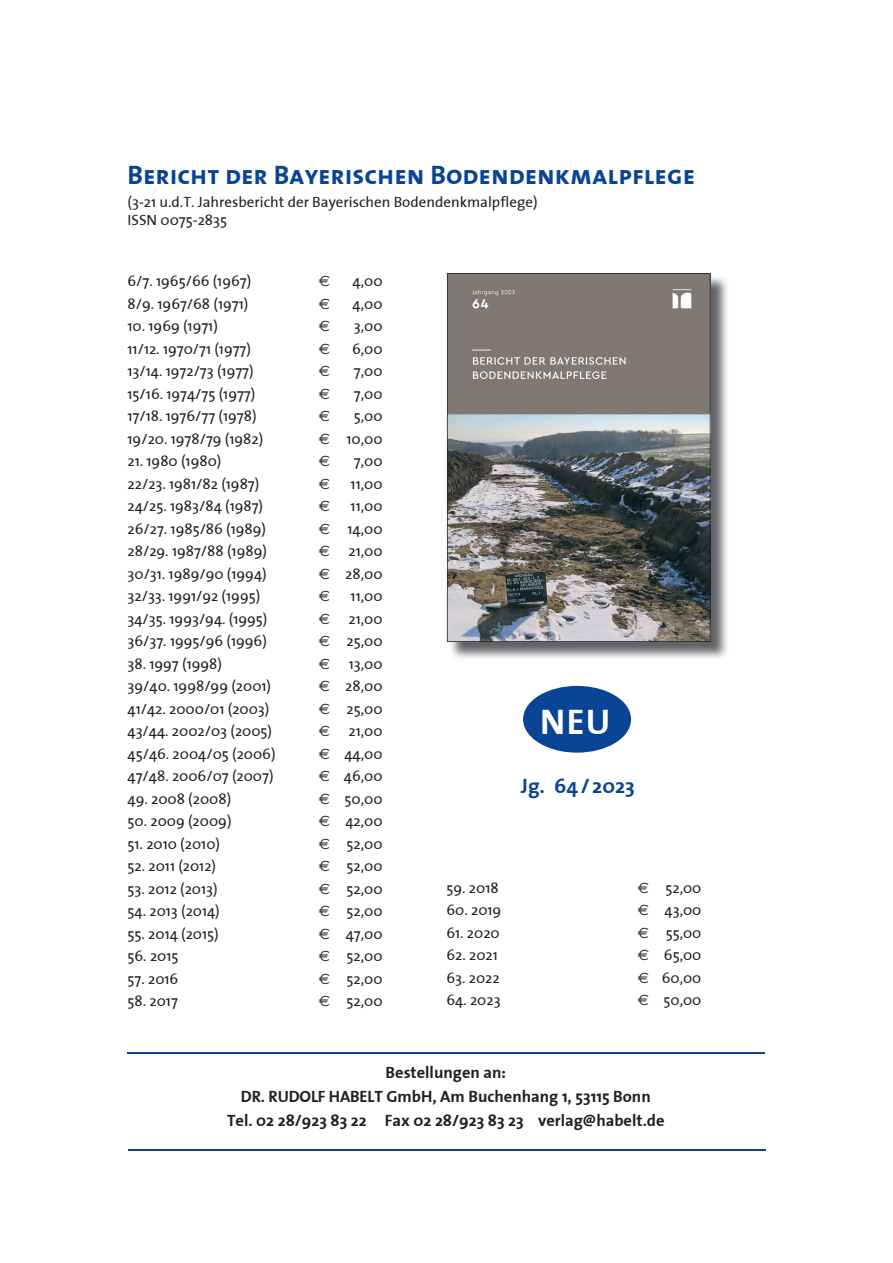
<style>
.page{position:relative;width:893px;height:1263px;background:#fff}
.page>*{position:absolute;margin:0;border:0;box-sizing:border-box;transform-origin:0 0}
.t1{font:700 36px "The Sans";color:#fff}
.t2{font:27px "The Sans Bold Caps";color:#094594}
.t3{font:700 21px "The Sans";color:#094594}
.t4{font:700 16.5px/23.9px "The Sans";color:#231f20;text-align:center}
.t5{font:15px/18px "The Sans";color:#231f20}
.t6{font:15px "Euro Sans";color:#231f20}
.s1{font-family:"Euro Sans"}
</style>
<div class="page">
<hr style="left:128px;top:1149px;width:638px;height:1px;background:#094594">
<svg style="left:523px;top:686px;width:108px;height:67px"></svg>
<img style="left:451px;top:276px;width:276px;height:382px">
<svg style="left:447px;top:273px;width:263px;height:369px;background:#7b7978"></svg>
<hr style="left:128px;top:1052px;width:637px;height:1px;background:#094594">
<h2 class="t2" style="left:128px;top:153px;width:569px">Bericht der Bayerischen Bodendenkmalpflege</h2>
<p class="t5" style="left:128px;top:192px;width:412px">(3-21 u.d.T. Jahresbericht der Bayerischen Bodendenkmalpflege)<br>ISSN 0075-2835</p>
<p class="t5" style="left:128px;top:272px;width:125px">6/7. 1965/66 (1967)</p>
<p class="t6" style="left:319px;top:272px;width:13px">€</p>
<p class="t5" style="left:353px;top:272px;width:31px">4,00</p>
<p class="t5" style="left:128px;top:294px;width:122px">8/9. 1967/68 (1971)</p>
<p class="t6" style="left:319px;top:295px;width:13px">€</p>
<p class="t5" style="left:353px;top:294px;width:31px">4,00</p>
<p class="t5" style="left:128px;top:317px;width:92px">10. 1969 (1971)</p>
<p class="t6" style="left:319px;top:317px;width:13px">€</p>
<p class="t5" style="left:354px;top:317px;width:30px">3,00</p>
<p class="t5" style="left:128px;top:339px;width:125px">11/12. 1970/71 (1977)</p>
<p class="t6" style="left:319px;top:340px;width:13px">€</p>
<p class="t5" style="left:352px;top:339px;width:32px">6,00</p>
<p class="t5" style="left:128px;top:362px;width:128px">13/14. 1972/73 (1977)</p>
<p class="t6" style="left:319px;top:362px;width:13px">€</p>
<p class="t5" style="left:354px;top:362px;width:30px">7,00</p>
<p class="t5" style="left:128px;top:384px;width:129px">15/16. 1974/75 (1977)</p>
<p class="t6" style="left:319px;top:385px;width:13px">€</p>
<p class="t5" style="left:354px;top:384px;width:30px">7,00</p>
<p class="t5" style="left:128px;top:407px;width:131px">17/18. 1976/77 (1978)</p>
<p class="t6" style="left:319px;top:407px;width:13px">€</p>
<p class="t5" style="left:354px;top:407px;width:30px">5,00</p>
<p class="t5" style="left:128px;top:429px;width:137px">19/20. 1978/79 (1982)</p>
<p class="t5" style="left:319px;top:429px;width:65px"><span class="s1">€</span> 10,00</p>
<p class="t5" style="left:128px;top:452px;width:95px">21. 1980 (1980)</p>
<p class="t6" style="left:319px;top:452px;width:13px">€</p>
<p class="t5" style="left:354px;top:452px;width:30px">7,00</p>
<p class="t5" style="left:128px;top:474px;width:133px">22/23. 1981/82 (1987)</p>
<p class="t6" style="left:319px;top:475px;width:13px">€</p>
<p class="t5" style="left:351px;top:474px;width:33px">11,00</p>
<p class="t5" style="left:128px;top:497px;width:137px">24/25. 1983/84 (1987)</p>
<p class="t6" style="left:319px;top:497px;width:13px">€</p>
<p class="t5" style="left:351px;top:497px;width:33px">11,00</p>
<p class="t5" style="left:128px;top:519px;width:140px">26/27. 1985/86 (1989)</p>
<p class="t5" style="left:319px;top:519px;width:65px"><span class="s1">€</span> 14,00</p>
<p class="t5" style="left:128px;top:542px;width:141px">28/29. 1987/88 (1989)</p>
<p class="t5" style="left:319px;top:542px;width:65px"><span class="s1">€</span> 21,00</p>
<p class="t5" style="left:128px;top:564px;width:141px">30/31. 1989/90 (1994)</p>
<p class="t5" style="left:319px;top:564px;width:65px"><span class="s1">€</span> 28,00</p>
<p class="t5" style="left:128px;top:587px;width:134px">32/33. 1991/92 (1995)</p>
<p class="t6" style="left:319px;top:587px;width:13px">€</p>
<p class="t5" style="left:351px;top:587px;width:33px">11,00</p>
<p class="t5" style="left:128px;top:609px;width:141px">34/35. 1993/94. (1995)</p>
<p class="t5" style="left:319px;top:609px;width:65px"><span class="s1">€</span> 21,00</p>
<p class="t5" style="left:128px;top:632px;width:141px">36/37. 1995/96 (1996)</p>
<p class="t5" style="left:319px;top:632px;width:65px"><span class="s1">€</span> 25,00</p>
<p class="t5" style="left:128px;top:654px;width:96px">38. 1997 (1998)</p>
<p class="t5" style="left:319px;top:654px;width:65px"><span class="s1">€</span> 13,00</p>
<p class="t5" style="left:128px;top:677px;width:145px">39/40. 1998/99 (2001)</p>
<p class="t5" style="left:319px;top:677px;width:65px"><span class="s1">€</span> 28,00</p>
<p class="t5" style="left:128px;top:699px;width:143px">41/42. 2000/01 (2003)</p>
<p class="t5" style="left:319px;top:699px;width:65px"><span class="s1">€</span> 25,00</p>
<p class="t5" style="left:128px;top:722px;width:146px">43/44. 2002/03 (2005)</p>
<p class="t5" style="left:319px;top:722px;width:65px"><span class="s1">€</span> 21,00</p>
<p class="t5" style="left:128px;top:744px;width:150px">45/46. 2004/05 (2006)</p>
<p class="t5" style="left:319px;top:744px;width:65px"><span class="s1">€</span> 44,00</p>
<p class="t5" style="left:128px;top:767px;width:148px">47/48. 2006/07 (2007)</p>
<p class="t5" style="left:319px;top:767px;width:65px"><span class="s1">€</span> 46,00</p>
<p class="t5" style="left:128px;top:789px;width:105px">49. 2008 (2008)</p>
<p class="t5" style="left:319px;top:789px;width:65px"><span class="s1">€</span> 50,00</p>
<p class="t5" style="left:128px;top:812px;width:105px">50. 2009 (2009)</p>
<p class="t5" style="left:319px;top:812px;width:65px"><span class="s1">€</span> 42,00</p>
<p class="t5" style="left:128px;top:834px;width:94px">51. 2010 (2010)</p>
<p class="t5" style="left:319px;top:834px;width:65px"><span class="s1">€</span> 52,00</p>
<p class="t5" style="left:128px;top:857px;width:90px">52. 2011 (2012)</p>
<p class="t5" style="left:319px;top:857px;width:65px"><span class="s1">€</span> 52,00</p>
<p class="t5" style="left:128px;top:879px;width:92px">53. 2012 (2013)</p>
<p class="t5" style="left:319px;top:879px;width:65px"><span class="s1">€</span> 52,00</p>
<p class="t5" style="left:128px;top:902px;width:94px">54. 2013 (2014)</p>
<p class="t5" style="left:319px;top:902px;width:65px"><span class="s1">€</span> 52,00</p>
<p class="t5" style="left:128px;top:924px;width:93px">55. 2014 (2015)</p>
<p class="t5" style="left:319px;top:924px;width:65px"><span class="s1">€</span> 47,00</p>
<p class="t5" style="left:128px;top:947px;width:52px">56. 2015</p>
<p class="t5" style="left:319px;top:947px;width:65px"><span class="s1">€</span> 52,00</p>
<p class="t5" style="left:128px;top:969px;width:52px">57. 2016</p>
<p class="t5" style="left:319px;top:969px;width:65px"><span class="s1">€</span> 52,00</p>
<p class="t5" style="left:128px;top:992px;width:52px">58. 2017</p>
<p class="t5" style="left:319px;top:992px;width:65px"><span class="s1">€</span> 52,00</p>
<h1 class="t1" style="left:540px;top:691px;width:72px">NEU</h1>
<h3 class="t3" style="left:521px;top:768px;width:115px">Jg. 64 / 2023</h3>
<p class="t5" style="left:446px;top:878px;width:54px">59. 2018</p>
<p class="t5" style="left:638px;top:878px;width:65px"><span class="s1">€</span> 52,00</p>
<p class="t5" style="left:446px;top:901px;width:56px">60. 2019</p>
<p class="t5" style="left:638px;top:901px;width:65px"><span class="s1">€</span> 43,00</p>
<p class="t5" style="left:446px;top:923px;width:55px">61. 2020</p>
<p class="t5" style="left:638px;top:923px;width:65px"><span class="s1">€</span> 55,00</p>
<p class="t5" style="left:446px;top:946px;width:53px">62. 2021</p>
<p class="t5" style="left:638px;top:946px;width:65px"><span class="s1">€</span> 65,00</p>
<p class="t5" style="left:446px;top:968px;width:55px">63. 2022</p>
<p class="t5" style="left:638px;top:968px;width:65px"><span class="s1">€</span> 60,00</p>
<p class="t5" style="left:446px;top:991px;width:56px">64. 2023</p>
<p class="t5" style="left:638px;top:991px;width:65px"><span class="s1">€</span> 50,00</p>
<p class="t4" style="left:227px;top:1060px;width:439px">Bestellungen an:<br>DR. RUDOLF HABELT GmbH, Am Buchenhang 1, 53115 Bonn<br>Tel. 02 28/923 83 22 Fax 02 28/923 83 23 verlag@habelt.de</p>
</div>
